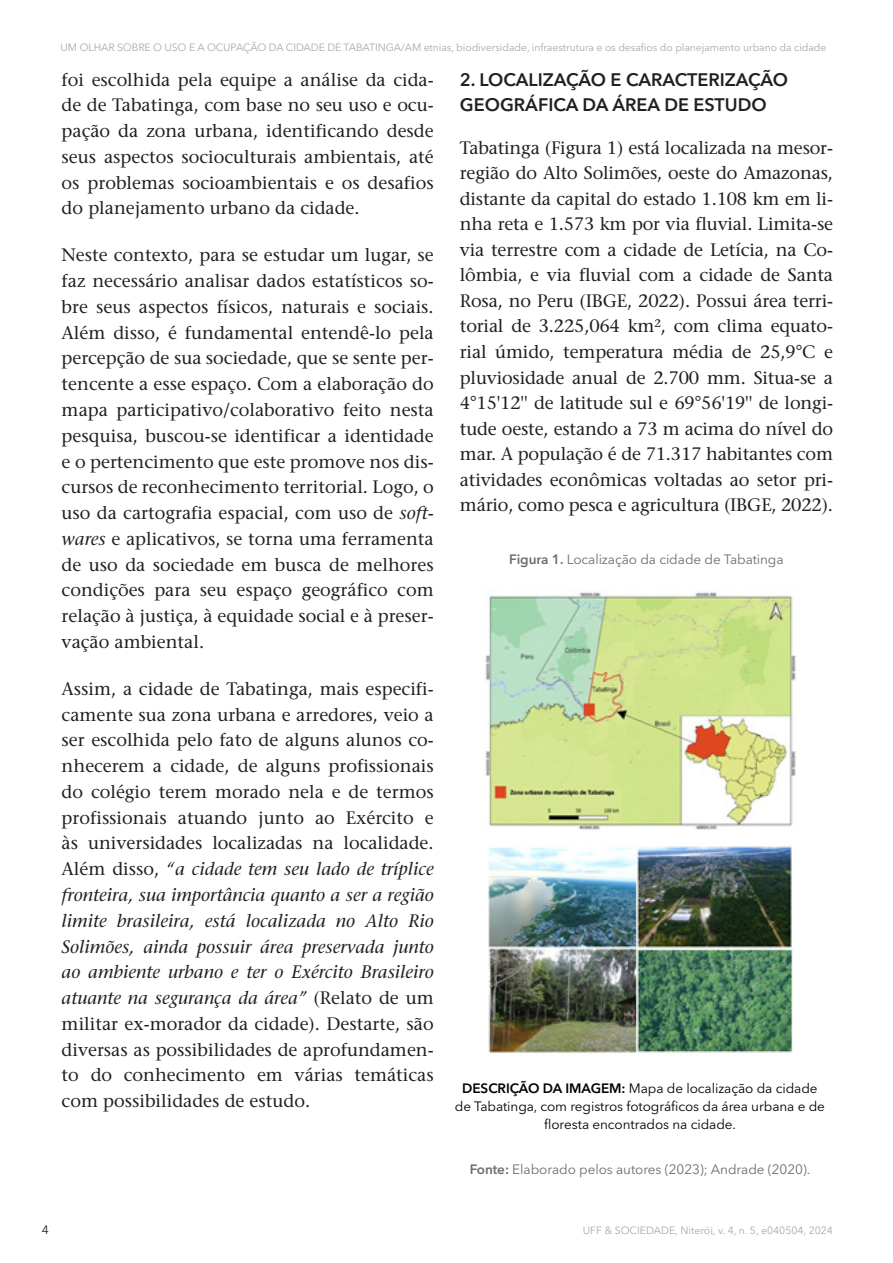
<style>
.page{position:relative;width:893px;height:1263px;background:#fff}
.page>*{position:absolute;margin:0;border:0;box-sizing:border-box;transform-origin:0 0}
.t1{font:18px/25.8px "Stone Serif";color:#231f20;text-align:justify}
.t2{font:600 18px/25.5px "Avenir Next LT Pro";color:#231f20}
.t3{font:13.5px/18px "Avenir Next LT Pro";letter-spacing:-.005em;color:#000;text-align:center}
.t4{font:13.5px "Avenir Next LT Pro";letter-spacing:-.005em;color:#6c6d70}
.t5{font:12px "Avenir Next LT Pro";color:#231f20}
.t6{font:10.5px "Avenir Next LT Pro";letter-spacing:-.01em;color:#a8a9ad}
.s1{font-style:italic}
.s2{font-weight:600}
</style>
<div class="page">
<img style="left:485px;top:592px;width:311px;height:238px">
<img style="left:489px;top:846px;width:303px;height:207px">
<p class="t6" style="left:61px;top:41px;width:767px">UM OLHAR SOBRE O USO E A OCUPAÇÃO DA CIDADE DE TABATINGA/AM etnias, biodiversidade, infraestrutura e os desafios do planejamento urbano da cidade</p>
<p class="t2" style="left:460px;top:67px;width:330px">2. LOCALIZAÇÃO E CARACTERIZAÇÃO<br>GEOGRÁFICA DA ÁREA DE ESTUDO</p>
<p class="t1" style="left:460px;top:135px;width:375px">Tabatinga (Figura 1) está localizada na mesor&shy;região do Alto Solimões, oeste do Amazonas, distante da capital do estado 1.108 km em li&shy;nha reta e 1.573 km por via fluvial. Limita-se via terrestre com a cidade de Letícia, na Co&shy;lômbia, e via fluvial com a cidade de Santa Rosa, no Peru (IBGE, 2022). Possui área terri&shy;torial de 3.225,064 km², com clima equato&shy;rial úmido, temperatura média de 25,9°C e pluviosidade anual de 2.700 mm. Situa-se a 4°15'12'' de latitude sul e 69°56'19'' de longi&shy;tude oeste, estando a 73 m acima do nível do mar. A população é de 71.317 habitantes com atividades econômicas voltadas ao setor pri&shy;mário, como pesca e agricultura (IBGE, 2022).</p>
<p class="t1" style="left:62px;top:66px;width:374px">foi escolhida pela equipe a análise da cida&shy;de de Tabatinga, com base no seu uso e ocu&shy;pação da zona urbana, identificando desde seus aspectos socioculturais ambientais, até os problemas socioambientais e os desafios do planejamento urbano da cidade.</p>
<p class="t1" style="left:62px;top:242px;width:374px">Neste contexto, para se estudar um lugar, se faz necessário analisar dados estatísticos so&shy;bre seus aspectos físicos, naturais e sociais.<br>Além disso, é fundamental entendê-lo pela percepção de sua sociedade, que se sente per&shy;tencente a esse espaço. Com a elaboração do mapa participativo/colaborativo feito nesta pesquisa, buscou-se identificar a identidade e o pertencimento que este promove nos dis&shy;cursos de reconhecimento territorial. Logo, o uso da cartografia espacial, com uso de <span class="s1">soft&shy;wares</span> e aplicativos, se torna uma ferramenta de uso da sociedade em busca de melhores condições para seu espaço geográfico com relação à justiça, à equidade social e à preser&shy;vação ambiental.</p>
<p class="t1" style="left:62px;top:676px;width:374px">Assim, a cidade de Tabatinga, mais especifi&shy;camente sua zona urbana e arredores, veio a ser escolhida pelo fato de alguns alunos co&shy;nhecerem a cidade, de alguns profissionais do colégio terem morado nela e de termos profissionais atuando junto ao Exército e às universidades localizadas na localidade.<br>Além disso, <span class="s1">“a cidade tem seu lado de tríplice fronteira, sua importância quanto a ser a região limite brasileira, está localizada no Alto Rio Solimões, ainda possuir área preservada junto ao ambiente urbano e ter o Exército Brasileiro atuante na segurança da área”</span> (Relato de um militar ex-morador da cidade). Destarte, são diversas as possibilidades de aprofundamen&shy;to do conhecimento em várias temáticas com possibilidades de estudo.</p>
<p class="t4" style="left:509px;top:552px;width:276px"><span class="s2">Figura 1.</span> Localização da cidade de Tabatinga</p>
<p class="t3" style="left:455px;top:1079px;width:372px"><span class="s2">DESCRIÇÃO DA IMAGEM:</span> Mapa de localização da cidade de Tabatinga, com registros fotográficos da área urbana e de floresta encontrados na cidade.</p>
<p class="t4" style="left:470px;top:1161px;width:342px"><span class="s2">Fonte:</span> Elaborado pelos autores (2023); Andrade (2020).</p>
<p class="t5" style="left:42px;top:1222px;width:8px">4</p>
<p class="t6" style="left:583px;top:1224px;width:252px">UFF &amp; SOCIEDADE, Niterói, v. 4, n. 5, e040504, 2024</p>
</div>
